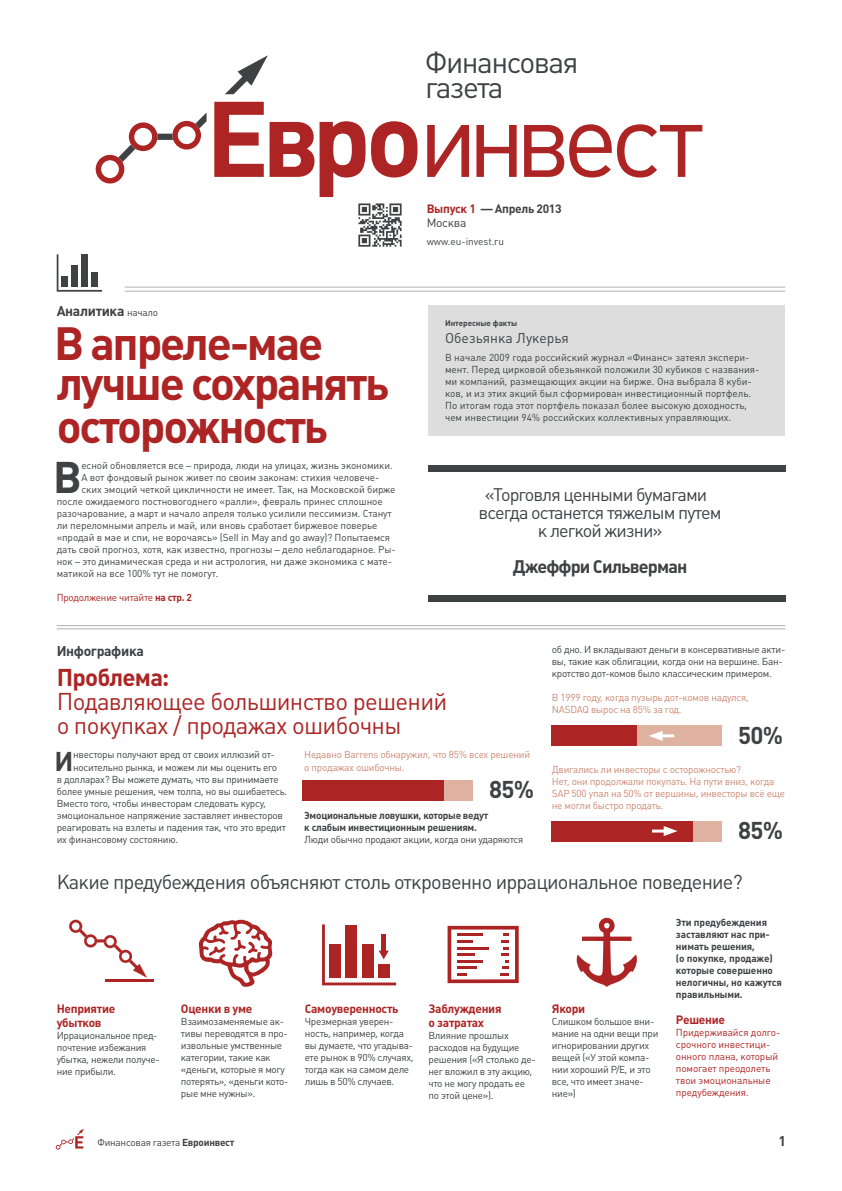
<style>
.page{position:relative;width:842px;height:1191px;background:#fff}
.page>*{position:absolute;margin:0;border:0;box-sizing:border-box;transform-origin:0 0}
.t1{font:700 46px/41.5px "Plumb";letter-spacing:-.05em;color:#ac2524}
.t2{font:700 43.7px "Plumb";color:#3e4243}
.t3{font:30px/25px "Plumb";letter-spacing:-.05em;color:#3e4243}
.t4{font:700 26.9px "Plumb";color:#3e4243}
.t5{font:24px/24px "Plumb";letter-spacing:-.03em;color:#ac2524}
.t6{font:700 24px "Plumb";letter-spacing:-.03em;color:#ac2524}
.t7{font:700 24px "Plumb";color:#3e4243}
.t8{font:20px "Plumb";letter-spacing:-.04em;color:#3e4243}
.t9{font:18px/18px "Plumb";letter-spacing:-.05em;color:#3e4243;text-align:center}
.t10{font:700 18px "Plumb";letter-spacing:-.05em;color:#3e4243}
.t11{font:700 14px "Plumb";letter-spacing:-.025em;color:#3e4243}
.t12{font:14px "Plumb";color:#3e4243}
.t13{font:700 12px/14px "Plumb";letter-spacing:-.025em;color:#ac2524}
.t14{font:700 12px/14.4px "Plumb";letter-spacing:-.025em;color:#3e4243}
.t15{font:10px/12px "Plumb";letter-spacing:-.025em;color:#3e4243}
.t16{font:10px/12px "Plumb";color:#3e4243}
.t17{font:10px/12px "Plumb";letter-spacing:-.025em;color:#ce8873}
.t18{font:700 10px/12px "Plumb";letter-spacing:-.01em;color:#3e4243}
.t19{font:10px/12px "Plumb";letter-spacing:-.01em;color:#ac2524}
.t20{font:700 8px "Plumb";color:#3e4243}
.s1{font-weight:400;font-size:10px}
.s2{font-weight:700}
.s3{color:#ac2524}
.s4{font-weight:400}
</style>
<div class="page">
<svg style="left:56px;top:1128px;width:28px;height:21px"></svg>
<svg style="left:225px;top:55px;width:43px;height:39px"></svg>
<svg style="left:96px;top:112px;width:111px;height:71px"></svg>
<svg style="left:270px;top:122px;width:44px;height:55px"></svg>
<svg style="left:320px;top:121px;width:97px;height:76px"></svg>
<svg style="left:427px;top:125px;width:42px;height:52px"></svg>
<svg style="left:476px;top:125px;width:41px;height:52px"></svg>
<svg style="left:524px;top:124px;width:178px;height:53px"></svg>
<svg style="left:214px;top:102px;width:50px;height:75px"></svg>
<div style="left:444px;top:780px;width:29px;height:20px;background:#deb1a1"></div>
<div style="left:693px;top:820px;width:29px;height:21px;background:#deb1a1"></div>
<div style="left:637px;top:725px;width:85px;height:21px;background:#deb1a1"></div>
<div style="left:303px;top:780px;width:141px;height:20px;background:#ac2524"></div>
<div style="left:552px;top:820px;width:141px;height:21px;background:#ac2524"></div>
<div style="left:552px;top:725px;width:85px;height:21px;background:#ac2524"></div>
<hr style="left:652px;top:829px;width:17px;height:3px;background:#fff">
<svg style="left:664px;top:826px;width:13px;height:10px"></svg>
<hr style="left:657px;top:734px;width:17px;height:3px;background:#fff">
<svg style="left:649px;top:731px;width:14px;height:10px"></svg>
<svg style="left:358px;top:203px;width:44px;height:44px"></svg>
<hr style="left:125px;top:287px;width:660px;height:1px;background:#b1b0b1">
<hr style="left:57px;top:625px;width:728px;height:1px;background:#b1b0b1">
<hr style="left:125px;top:291px;width:660px;height:1px;background:#b1b0b1">
<hr style="left:57px;top:628px;width:728px;height:1px;background:#b1b0b1">
<svg style="left:57px;top:254px;width:45px;height:38px"></svg>
<div style="left:61px;top:276px;width:7px;height:11px;background:#3e4243"></div>
<div style="left:71px;top:266px;width:7px;height:21px;background:#3e4243"></div>
<div style="left:91px;top:272px;width:7px;height:15px;background:#3e4243"></div>
<div style="left:81px;top:255px;width:7px;height:32px;background:#3e4243"></div>
<svg style="left:199px;top:919px;width:74px;height:68px"></svg>
<svg style="left:576px;top:917px;width:61px;height:69px"></svg>
<svg style="left:322px;top:924px;width:74px;height:61px"></svg>
<svg style="left:448px;top:926px;width:71px;height:57px"></svg>
<svg style="left:69px;top:919px;width:78px;height:58px"></svg>
<hr style="left:106px;top:979px;width:48px;height:3px;background:#ac2524">
<div style="left:429px;top:305px;width:356px;height:131px;background:#dedddd"></div>
<div style="left:428px;top:465px;width:357px;height:6px;background:#3e4243"></div>
<div style="left:428px;top:595px;width:357px;height:6px;background:#3e4243"></div>
<h3 class="t3" style="left:425px;top:50px;width:155px">Финансовая газета</h3>
<h3 class="t11" style="left:57px;top:303px;width:103px">Аналитика <span class="s1">начало</span></h3>
<h1 class="t1" style="left:54px;top:322px;width:337px">В апреле-мае лучше сохранять осторожность</h1>
<h2 class="t2" style="left:53px;top:452px;width:30px">В</h2>
<p class="t15" style="left:81px;top:459px;width:313px">есной обновляется все – природа, люди на улицах, жизнь экономики.</p>
<p class="t15" style="left:81px;top:471px;width:299px">А вот фондовый рынок живет по своим законам: стихия человече-</p>
<p class="t15" style="left:81px;top:483px;width:316px">ских эмоций четкой цикличности не имеет. Так, на Московской бирже</p>
<p class="t15" style="left:57px;top:495px;width:328px">после ожидаемого постновогоднего «ралли», февраль принес сплошное</p>
<p class="t15" style="left:57px;top:507px;width:337px">разочарование, а март и начало апреля только усилили пессимизм. Станут</p>
<p class="t15" style="left:57px;top:519px;width:322px">ли переломными апрель и май, или вновь сработает биржевое поверье</p>
<p class="t15" style="left:57px;top:531px;width:335px">«продай в мае и спи, не ворочаясь» (Sell in May and go away)? Попытаемся</p>
<p class="t15" style="left:57px;top:543px;width:340px">дать свой прогноз, хотя, как известно, прогнозы – дело неблагодарное. Ры-</p>
<p class="t15" style="left:57px;top:555px;width:337px">нок – это динамическая среда и ни астрология, ни даже экономика с мате-</p>
<p class="t15" style="left:57px;top:567px;width:163px">матикой на все 100% тут не помогут.</p>
<p class="t19" style="left:57px;top:591px;width:137px">Продолжение читайте <span class="s2">на стр. 2</span></p>
<p class="t14" style="left:427px;top:201px;width:137px"><span class="s3">Выпуск 1</span> — Апрель 2013<br><span class="s4">Москва</span></p>
<p class="t16" style="left:427px;top:236px;width:79px">www.eu-invest.ru</p>
<p class="t20" style="left:445px;top:319px;width:74px">Интересные факты</p>
<h3 class="t12" style="left:445px;top:330px;width:125px">Обезьянка Лукерья</h3>
<p class="t16" style="left:445px;top:351px;width:316px">В начале 2009 года российский журнал «Финанс» затеял экспери&shy;мент. Перед цирковой обезьянкой положили 30 кубиков с названия&shy;ми компаний, размещающих акции на бирже. Она выбрала 8 куби&shy;ков, и из этих акций был сформирован инвестиционный портфель.<br>По итогам года этот портфель показал более высокую доходность, чем инвестиции 94% российских коллективных управляющих.</p>
<h3 class="t9" style="left:479px;top:486px;width:244px">«Торговля ценными бумагами всегда останется тяжелым путем к легкой жизни»</h3>
<h3 class="t10" style="left:513px;top:556px;width:176px">Джеффри Сильверман</h3>
<h3 class="t11" style="left:57px;top:643px;width:89px">Инфографика</h3>
<h3 class="t6" style="left:57px;top:663px;width:114px">Проблема:</h3>
<h3 class="t5" style="left:57px;top:689px;width:392px">Подавляющее большинство решений о покупках / продажах ошибочны</h3>
<h3 class="t4" style="left:54px;top:745px;width:20px">И</h3>
<p class="t15" style="left:73px;top:749px;width:203px">нвесторы получают вред от своих иллюзий от-</p>
<p class="t15" style="left:73px;top:761px;width:205px">носительно рынка, и можем ли мы оценить его</p>
<p class="t15" style="left:57px;top:773px;width:223px">в долларах? Вы можете думать, что вы принимаете</p>
<p class="t15" style="left:57px;top:785px;width:232px">более умные решения, чем толпа, но вы ошибаетесь.</p>
<p class="t15" style="left:57px;top:797px;width:211px">Вместо того, чтобы инвесторам следовать курсу,</p>
<p class="t15" style="left:57px;top:809px;width:228px">эмоциональное напряжение заставляет инвесторов</p>
<p class="t15" style="left:57px;top:821px;width:231px">реагировать на взлеты и падения так, что это вредит</p>
<p class="t15" style="left:57px;top:833px;width:123px">их финансовому состоянию.</p>
<p class="t17" style="left:304px;top:749px;width:227px">Недавно Barrens обнаружил, что 85% всех решений о продажах ошибочны.</p>
<p class="t18" style="left:304px;top:809px;width:185px">Эмоциональные ловушки, которые ведут к слабым инвестиционным решениям.</p>
<p class="t15" style="left:304px;top:833px;width:221px">Люди обычно продают акции, когда они ударяются</p>
<h3 class="t7" style="left:489px;top:776px;width:47px">85%</h3>
<p class="t15" style="left:552px;top:643px;width:235px">об дно. И вкладывают деньги в консервативные акти&shy;вы, такие как облигации, когда они на вершине. Бан&shy;кротство дот-комов было классическим примером.</p>
<p class="t17" style="left:552px;top:691px;width:198px">В 1999 году, когда пузырь дот-комов надулся,<br>NASDAQ вырос на 85% за год.</p>
<h3 class="t7" style="left:738px;top:722px;width:47px">50%</h3>
<p class="t17" style="left:552px;top:763px;width:235px">Двигались ли инвесторы с осторожностью?<br>Нет, они продолжали покупать. На пути вниз, когда SAP 500 упал на 50% от вершины, инвесторы всё еще не могли быстро продать.</p>
<h3 class="t7" style="left:738px;top:817px;width:47px">85%</h3>
<h3 class="t8" style="left:57px;top:870px;width:687px">Какие предубеждения объясняют столь откровенно иррациональное поведение?</h3>
<p class="t13" style="left:57px;top:1001px;width:60px">Неприятие убытков</p>
<p class="t15" style="left:57px;top:1029px;width:105px">Иррациональное пред&shy;почтение избежания убытка, нежели получе&shy;ние прибыли.</p>
<p class="t13" style="left:181px;top:1001px;width:73px">Оценки в уме</p>
<p class="t15" style="left:181px;top:1015px;width:109px">Взаимозаменяемые ак&shy;тивы переводятся в про&shy;извольные умственные категории, такие как «деньги, которые я могу потерять», «деньги кото&shy;рые мне нужны».</p>
<p class="t13" style="left:305px;top:1001px;width:95px">Самоуверенность</p>
<p class="t15" style="left:305px;top:1015px;width:110px">Чрезмерная уверен&shy;ность, например, когда вы думаете, что угадыва&shy;ете рынок в 90% случаях, тогда как на самом деле лишь в 50% случаев.</p>
<p class="t13" style="left:429px;top:1001px;width:74px">Заблуждения о затратах</p>
<p class="t15" style="left:429px;top:1029px;width:109px">Влияние прошлых расходов на будущие решения («Я столько де&shy;нег вложил в эту акцию, что не могу продать ее по этой цене»).</p>
<p class="t13" style="left:552px;top:1001px;width:35px">Якори</p>
<p class="t15" style="left:552px;top:1015px;width:108px">Слишком большое вни&shy;мание на одни вещи при игнорировании других вещей («У этой компа&shy;нии хороший Р/Е, и это все, что имеет значе&shy;ние»)</p>
<p class="t18" style="left:676px;top:916px;width:108px">Эти предубеждения заставляют нас при&shy;нимать решения,<br>(о покупке, продаже) которые совершенно нелогичны, но кажутся правильными.</p>
<p class="t13" style="left:676px;top:1012px;width:51px">Решение</p>
<p class="t19" style="left:676px;top:1026px;width:106px">Придерживайся долго&shy;срочного инвестици&shy;онного плана, который помогает преодолеть твои эмоциональные предубеждения.</p>
<p class="t15" style="left:98px;top:1136px;width:138px">Финансовая газета <span class="s2">Евроинвест</span></p>
<h3 class="t11" style="left:779px;top:1132px;width:9px">1</h3>
</div>
